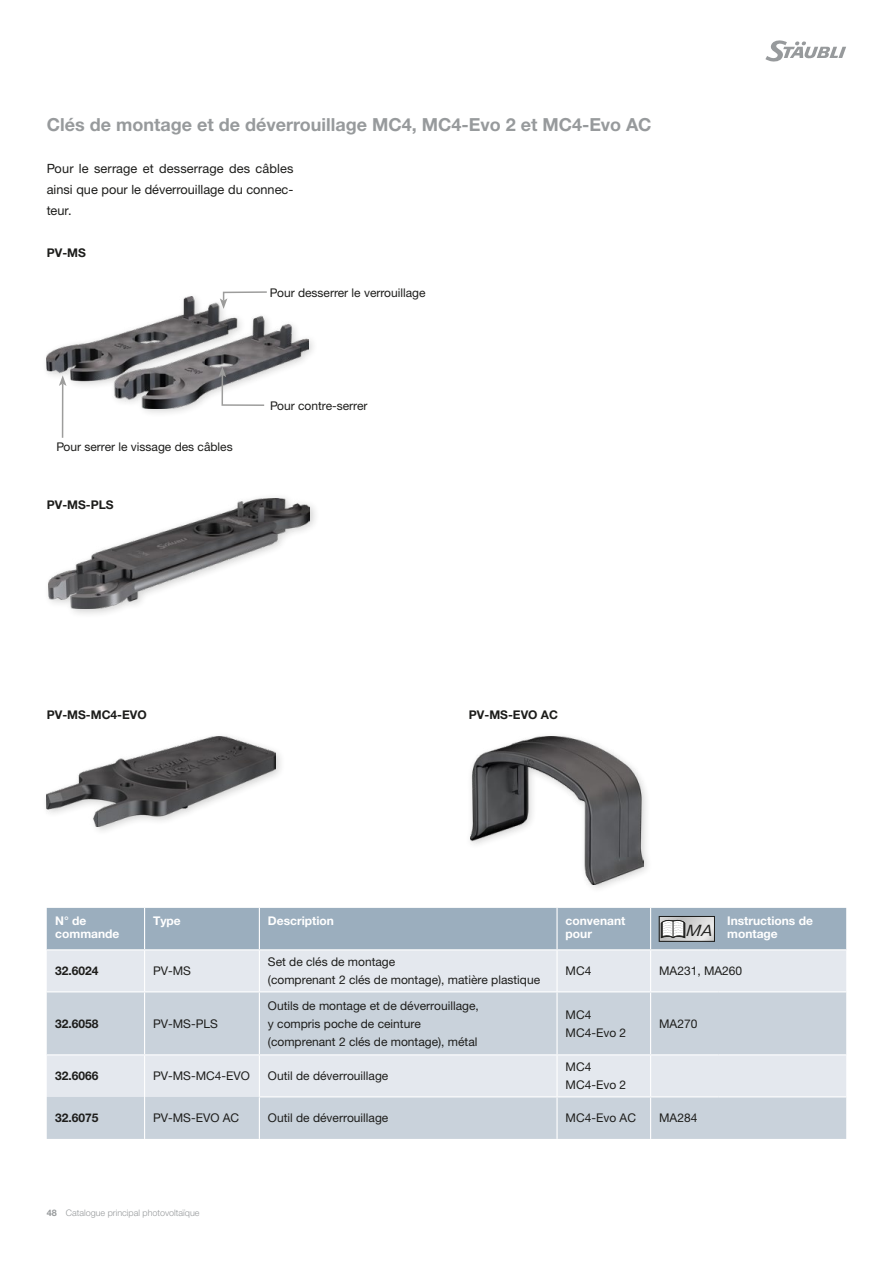
<style>
.page{position:relative;width:893px;height:1263px;background:#fff}
.page>*{position:absolute;margin:0;border:0;box-sizing:border-box;transform-origin:0 0}
.Subheadline_Innen_FR{font:700 18px "Helvetica Neue LTW1 G";color:#979a9c}
.t1{font:italic 15.6px "Linotype Univers 431";color:#1d1d1b}
.Fließtext_Innen_FR{font:12.75px/21px "Helvetica Neue LTW1 G";color:#1d1d1b;text-align:justify}
.Table_Body_neutral{font:12px/18px "Helvetica Neue LTW1 G";color:#1d1d1b}
.Produktbezeichnung_i{font:12px "Helvetica Neue LTW1 G";color:#1d1d1b}
.Table_Header_blue_ne{font:700 12px/13.5px "Helvetica Neue LTW1 G";color:#fff}
.Bildunterschrift_inn{font:700 12px "Helvetica Neue LTW1 G";color:#1d1d1b}
.Bestell-Nr_neutral{font:700 12px "Helvetica Neue LTW1 G";color:#1d1d1b}
.t2{font:300 9px "Helvetica Neue LTW1 G";color:#979a9c}
.s1{font-weight:700}
</style>
<div class="page">
<svg style="left:765px;top:40px;width:81px;height:22px"></svg>
<img style="left:49px;top:498px;width:261px;height:111px">
<hr style="left:62px;top:384px;width:1px;height:54px;background:#9d9d9c">
<div style="left:41px;top:291px;width:277px;height:127px;background:#1d1d1b;opacity:.2"></div>
<img style="left:47px;top:297px;width:261px;height:111px">
<svg style="left:219px;top:367px;width:47px;height:40px"></svg>
<img style="left:47px;top:737px;width:229px;height:90px">
<img style="left:470px;top:737px;width:174px;height:147px">
<div style="left:47px;top:950px;width:799px;height:147px;background:#e4e8ee"></div>
<div style="left:47px;top:992px;width:799px;height:62px;background:#c9d2db"></div>
<div style="left:47px;top:1097px;width:799px;height:42px;background:#c9d2db"></div>
<hr style="left:144px;top:950px;width:1px;height:41px;background:#fff">
<hr style="left:259px;top:950px;width:1px;height:41px;background:#fff">
<hr style="left:556px;top:950px;width:2px;height:41px;background:#fff">
<hr style="left:47px;top:991px;width:98px;height:1px;background:#fff">
<hr style="left:145px;top:991px;width:114px;height:1px;background:#fff">
<hr style="left:144px;top:992px;width:1px;height:62px;background:#fff">
<hr style="left:259px;top:992px;width:1px;height:62px;background:#fff">
<hr style="left:556px;top:992px;width:2px;height:62px;background:#fff">
<hr style="left:47px;top:1054px;width:98px;height:1px;background:#fff">
<hr style="left:145px;top:1054px;width:114px;height:1px;background:#fff">
<hr style="left:144px;top:1055px;width:1px;height:42px;background:#fff">
<hr style="left:144px;top:1097px;width:1px;height:42px;background:#fff">
<hr style="left:259px;top:1054px;width:298px;height:1px;background:#fff">
<hr style="left:259px;top:1055px;width:1px;height:41px;background:#fff">
<hr style="left:259px;top:1097px;width:1px;height:42px;background:#fff">
<hr style="left:557px;top:1054px;width:94px;height:1px;background:#fff">
<hr style="left:556px;top:1055px;width:2px;height:41px;background:#fff">
<hr style="left:556px;top:1097px;width:2px;height:42px;background:#fff">
<hr style="left:259px;top:1096px;width:298px;height:1px;background:#fff">
<hr style="left:557px;top:1096px;width:94px;height:1px;background:#fff">
<hr style="left:651px;top:1096px;width:68px;height:1px;background:#fff">
<hr style="left:719px;top:1096px;width:127px;height:1px;background:#fff">
<hr style="left:651px;top:1054px;width:68px;height:1px;background:#fff">
<hr style="left:719px;top:1054px;width:127px;height:1px;background:#fff">
<hr style="left:259px;top:991px;width:298px;height:1px;background:#fff">
<hr style="left:557px;top:991px;width:94px;height:1px;background:#fff">
<hr style="left:650px;top:950px;width:1px;height:41px;background:#fff">
<hr style="left:651px;top:991px;width:68px;height:1px;background:#fff">
<hr style="left:650px;top:992px;width:1px;height:62px;background:#fff">
<hr style="left:719px;top:991px;width:127px;height:1px;background:#fff">
<hr style="left:650px;top:1055px;width:1px;height:41px;background:#fff">
<hr style="left:650px;top:1097px;width:1px;height:42px;background:#fff">
<div style="left:47px;top:908px;width:799px;height:42px;background:#9baebe"></div>
<div style="left:659px;top:916px;width:55px;height:25px;border:1px solid #1d1d1b"></div>
<p class="Subheadline_Innen_FR" style="left:47px;top:113px;width:606px">Clés de montage et de déverrouillage MC4, MC4-Evo 2 et MC4-Evo AC</p>
<p class="Fließtext_Innen_FR" style="left:47px;top:158px;width:248px">Pour le serrage et desserrage des câbles ainsi que pour le déverrouillage du connec&shy;teur.</p>
<p class="Bildunterschrift_inn" style="left:47px;top:245px;width:41px">PV-MS</p>
<p class="Produktbezeichnung_i" style="left:270px;top:285px;width:157px">Pour desserrer le verrouillage</p>
<p class="Produktbezeichnung_i" style="left:56px;top:440px;width:178px">Pour serrer le vissage des câbles</p>
<p class="Bildunterschrift_inn" style="left:47px;top:497px;width:68px">PV-MS-PLS</p>
<p class="Produktbezeichnung_i" style="left:270px;top:398px;width:99px">Pour contre-serrer</p>
<p class="Bildunterschrift_inn" style="left:47px;top:707px;width:102px">PV-MS-MC4-EVO</p>
<p class="Bildunterschrift_inn" style="left:469px;top:707px;width:91px">PV-MS-EVO AC</p>
<p class="Table_Header_blue_ne" style="left:55px;top:914px;width:66px">N° de commande</p>
<p class="Table_Header_blue_ne" style="left:153px;top:914px;width:29px">Type</p>
<p class="Table_Header_blue_ne" style="left:268px;top:914px;width:67px">Description</p>
<p class="Table_Header_blue_ne" style="left:566px;top:914px;width:61px">convenant pour</p>
<p class="t1" style="left:686px;top:921px;width:28px">MA</p>
<p class="Table_Header_blue_ne" style="left:727px;top:914px;width:87px">Instructions de montage</p>
<p class="Bestell-Nr_neutral" style="left:55px;top:963px;width:45px">32.6024</p>
<p class="Table_Body_neutral" style="left:153px;top:962px;width:40px">PV-MS</p>
<p class="Table_Body_neutral" style="left:268px;top:953px;width:274px">Set de clés de montage<br>(comprenant 2 clés de montage), matière plastique</p>
<p class="Table_Body_neutral" style="left:566px;top:962px;width:27px">MC4</p>
<p class="Table_Body_neutral" style="left:659px;top:962px;width:85px">MA231, MA260</p>
<p class="Bestell-Nr_neutral" style="left:55px;top:1016px;width:45px">32.6058</p>
<p class="Table_Body_neutral" style="left:153px;top:1014px;width:66px">PV-MS-PLS</p>
<p class="Table_Body_neutral" style="left:268px;top:996px;width:212px">Outils de montage et de déverrouillage, y compris poche de ceinture (comprenant 2 clés de montage), métal</p>
<p class="Table_Body_neutral" style="left:566px;top:1005px;width:62px">MC4<br>MC4-Evo 2</p>
<p class="Table_Body_neutral" style="left:659px;top:1014px;width:40px">MA270</p>
<p class="Bestell-Nr_neutral" style="left:55px;top:1069px;width:45px">32.6066</p>
<p class="Table_Body_neutral" style="left:153px;top:1067px;width:98px">PV-MS-MC4-EVO</p>
<p class="Table_Body_neutral" style="left:268px;top:1067px;width:122px">Outil de déverrouillage</p>
<p class="Table_Body_neutral" style="left:566px;top:1058px;width:62px">MC4<br>MC4-Evo 2</p>
<p class="Bestell-Nr_neutral" style="left:55px;top:1110px;width:45px">32.6075</p>
<p class="Table_Body_neutral" style="left:153px;top:1109px;width:88px">PV-MS-EVO AC</p>
<p class="Table_Body_neutral" style="left:268px;top:1109px;width:122px">Outil de déverrouillage</p>
<p class="Table_Body_neutral" style="left:566px;top:1109px;width:72px">MC4-Evo AC</p>
<p class="Table_Body_neutral" style="left:659px;top:1109px;width:40px">MA284</p>
<p class="t2" style="left:47px;top:1207px;width:154px"><span class="s1">48</span> Catalogue principal photovoltaïque</p>
</div>
